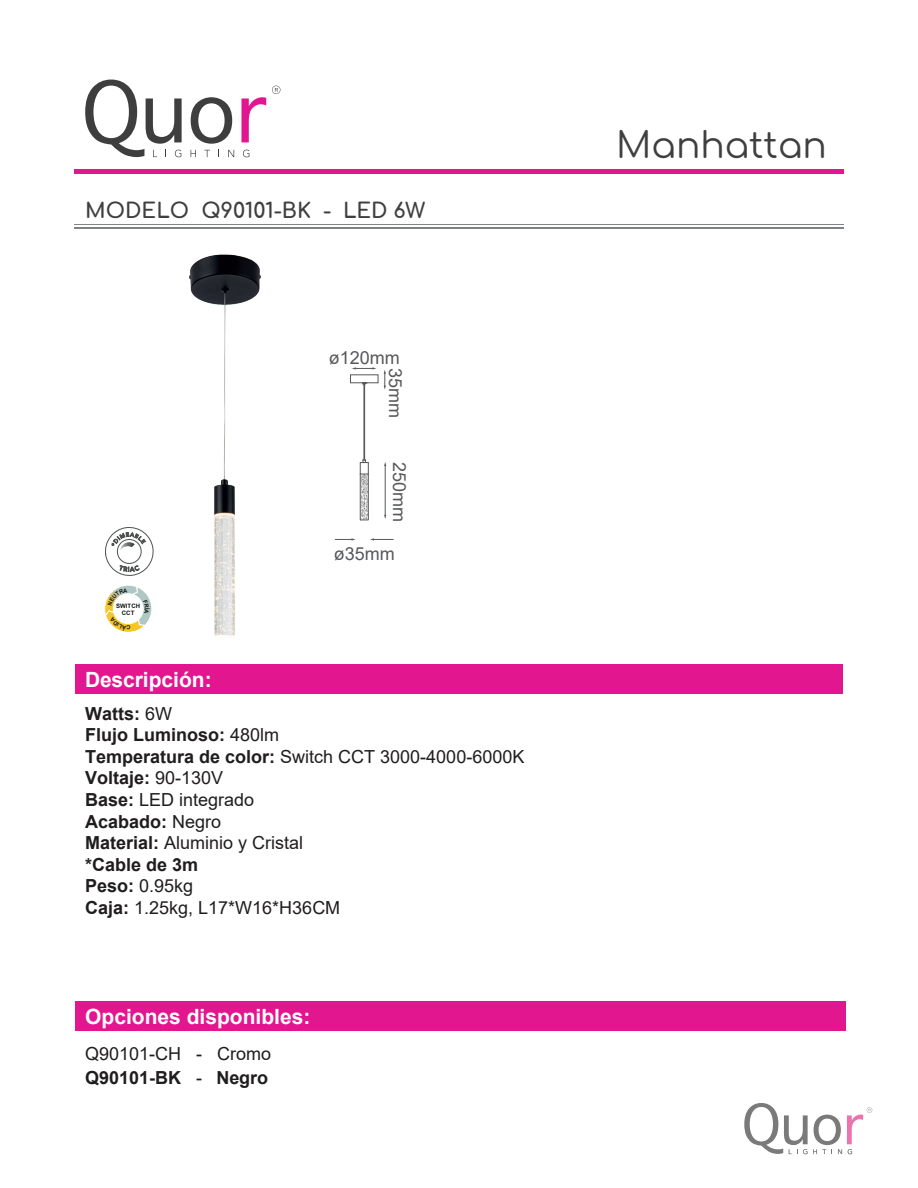
<style>
.page{position:relative;width:918px;height:1188px;background:#fff}
.page>*{position:absolute;margin:0;border:0;box-sizing:border-box;transform-origin:0 0}
.t1{font:36px "Comfortaa";color:#3f3f3f}
.t2{font:700 21px "Arial";color:#fff}
.t3{font:700 21px "Comfortaa";color:#3f3f3f}
.t4{font:18px/21.6px "Arial";color:#201d1e}
.t5{font:18px "Arial";color:#57585a}
.t6{font:700 6px/7.4px "Arial";color:#111416;text-align:center}
.s1{font-weight:700}
</style>
<div class="page">
<hr style="left:74px;top:169px;width:770px;height:4px;background:#e2168f">
<hr style="left:74px;top:227px;width:770px;height:1px;background:#808385">
<hr style="left:74px;top:224px;width:770px;height:1px;background:#808385">
<div style="left:75px;top:665px;width:768px;height:29px;background:#e2168f"></div>
<svg style="left:241px;top:97px;width:25px;height:45px"></svg>
<svg style="left:191px;top:97px;width:41px;height:47px"></svg>
<svg style="left:85px;top:80px;width:97px;height:77px"></svg>
<svg style="left:191px;top:150px;width:5px;height:7px"></svg>
<svg style="left:204px;top:150px;width:6px;height:7px"></svg>
<svg style="left:228px;top:150px;width:6px;height:7px"></svg>
<svg style="left:243px;top:150px;width:6px;height:7px"></svg>
<svg style="left:272px;top:86px;width:8px;height:8px"></svg>
<div style="left:75px;top:1002px;width:771px;height:29px;background:#e2168f"></div>
<svg style="left:744px;top:1103px;width:128px;height:51px"></svg>
<hr style="left:385px;top:465px;width:1px;height:51px;background:#57585a">
<svg style="left:352px;top:367px;width:24px;height:3px"></svg>
<svg style="left:370px;top:538px;width:23px;height:3px"></svg>
<svg style="left:335px;top:538px;width:21px;height:3px"></svg>
<div style="left:350px;top:374px;width:28px;height:9px;border:1px solid #57585a"></div>
<hr style="left:364px;top:385px;width:1px;height:75px;background:#57585a">
<svg style="left:362px;top:382px;width:5px;height:3px"></svg>
<svg style="left:360px;top:474px;width:9px;height:47px"></svg>
<div style="left:360px;top:462px;width:9px;height:12px;border:1px solid #57585a"></div>
<img style="left:189px;top:255px;width:71px;height:381px">
<svg style="left:384px;top:370px;width:2px;height:20px"></svg>
<svg style="left:105px;top:527px;width:49px;height:49px"></svg>
<svg style="left:104px;top:585px;width:48px;height:48px"></svg>
<p class="t3" style="left:85px;top:191px;width:341px">MODELO Q90101-BK - LED 6W</p>
<p class="t5" style="left:329px;top:345px;width:73px">ø120mm</p>
<p class="t5" style="left:408px;top:368px;width:52px;rotate:90deg">35mm</p>
<p class="t6" style="left:116px;top:602px;width:25px">SWITCH<br>CCT</p>
<p class="t5" style="left:412px;top:462px;width:62px;rotate:90deg">250mm</p>
<p class="t5" style="left:334px;top:541px;width:63px">ø35mm</p>
<p class="t2" style="left:85px;top:665px;width:128px">Descripción:</p>
<p class="t4" style="left:85px;top:702px;width:441px"><span class="s1">Watts:</span> 6W<br><span class="s1">Flujo Luminoso:</span> 480lm<br><span class="s1">Temperatura de color:</span> Switch CCT 3000-4000-6000K<br><span class="s1">Voltaje:</span> 90-130V<br><span class="s1">Base:</span> LED integrado<br><span class="s1">Acabado:</span> Negro<br><span class="s1">Material:</span> Aluminio y Cristal<br><span class="s1">*Cable de 3m<br>Peso:</span> 0.95kg<br><span class="s1">Caja:</span> 1.25kg, L17*W16*H36CM</p>
<p class="t2" style="left:85px;top:1002px;width:227px">Opciones disponibles:</p>
<p class="t4" style="left:85px;top:1041px;width:188px;line-height:24px">Q90101-CH - Cromo<br><span class="s1">Q90101-BK</span> - <span class="s1">Negro</span></p>
<h1 class="t1" style="left:616px;top:113px;width:212px">Manhattan</h1>
</div>
